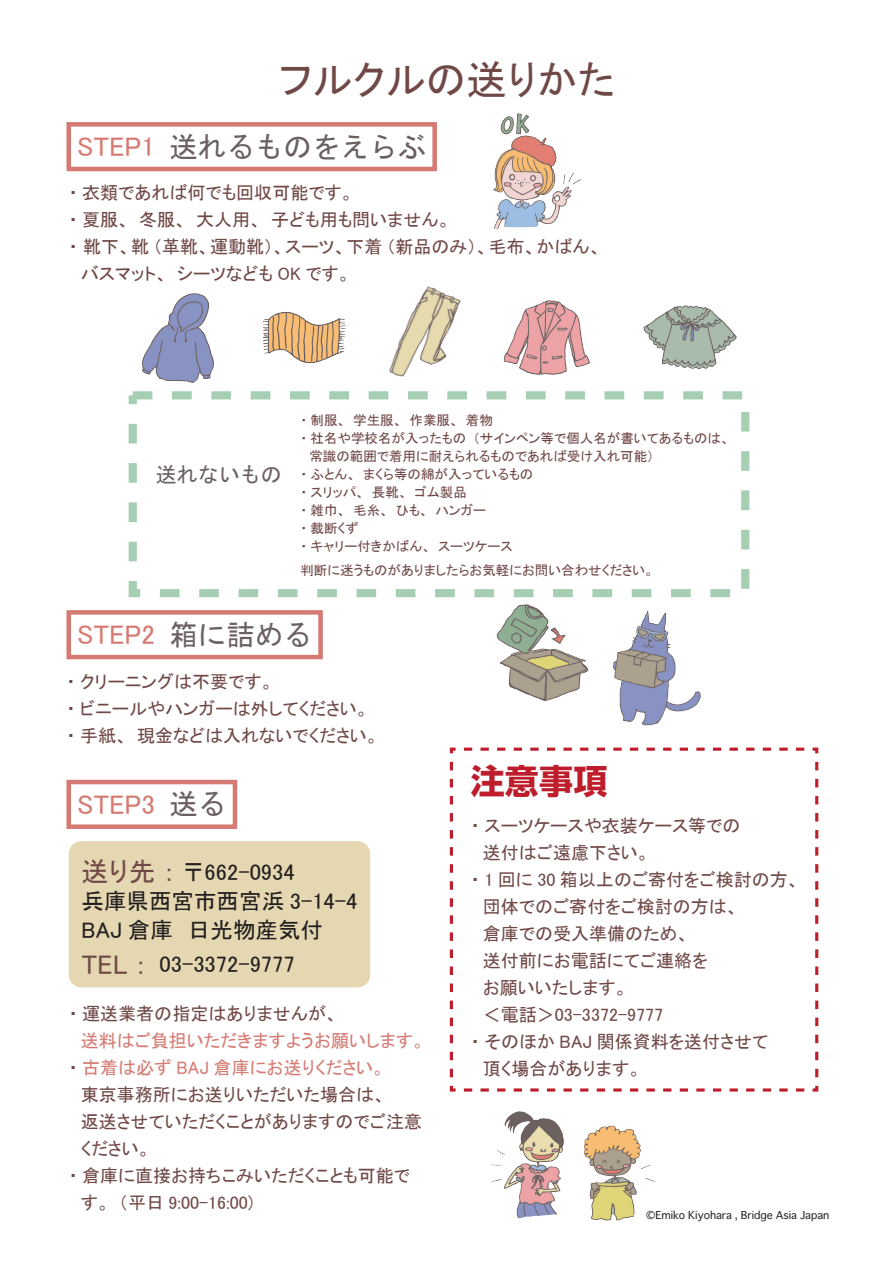
<style>
.page{position:relative;width:894px;height:1263px;background:#fff}
.page>*{position:absolute;margin:0;border:0;box-sizing:border-box;transform-origin:0 0}
.t1{font:40.5px "MS P Gothic";color:#704947}
.t2{font:700 34.05px "Shin Go Pro";color:#be1d2c}
.t3{font:28.5px "MS Gothic";color:#6b6060}
.t4{font:27px "MS P Gothic";color:#d57a72}
.t5{font:22.5px/29.2px "MS P Gothic";color:#231f20}
.t6{font:21px "MS Gothic";color:#6b6060}
.t7{font:18px/27px "MS P Gothic";color:#704947}
.t8{font:18px "MS P Gothic";color:#d57a72}
.t9{font:13.5px "MS P Gothic";color:#704947}
.t10{font:10.5px "Osaka";color:#231f20}
.s1{font-family:"MS P Gothic";font-size:27px;color:#d57a72}
.s2{font-family:"MS Gothic";font-size:28.5px;color:#6b6060}
.s3{font-size:27px;color:#704947}
.s4{color:#704947}
.s5{font-family:"MSP Gothic"}
</style>
<div class="page">
<div style="left:66px;top:610px;width:256px;height:49px;border:4px solid #d57a72"></div>
<div style="left:66px;top:780px;width:171px;height:49px;border:4px solid #d57a72"></div>
<div style="left:69px;top:841px;width:301px;height:146px;background:#e4d7b1;border-radius:13px"></div>
<div style="left:66px;top:122px;width:370px;height:49px;border:4px solid #d57a72"></div>
<img style="left:493px;top:113px;width:88px;height:117px">
<img style="left:612px;top:611px;width:88px;height:115px">
<img style="left:496px;top:604px;width:93px;height:97px">
<img style="left:263px;top:311px;width:83px;height:53px">
<img style="left:503px;top:300px;width:87px;height:75px">
<img style="left:389px;top:286px;width:72px;height:91px">
<img style="left:142px;top:293px;width:72px;height:90px">
<img style="left:643px;top:305px;width:94px;height:64px">
<img style="left:490px;top:1111px;width:165px;height:110px">
<div style="left:129px;top:391px;width:620px;height:206px;border:8px dashed #a6ceb2"></div>
<svg style="left:449px;top:747px;width:370px;height:345px"></svg>
<h1 class="t1" style="left:279px;top:59px;width:337px">フルクルの送りかた</h1>
<h3 class="t3" style="left:77px;top:132px;width:350px"><span class="s1">STEP1</span> 送れるものをえらぶ</h3>
<p class="t7" style="left:69px;top:179px;width:286px">・衣類であれば何でも回収可能です。</p>
<p class="t7" style="left:69px;top:206px;width:383px">・夏服、冬服、大人用、子ども用も問いません。</p>
<p class="t7" style="left:69px;top:233px;width:534px">・靴下、靴（革靴、運動靴）、スーツ、下着（新品のみ）、毛布、かばん、</p>
<p class="t7" style="left:81px;top:260px;width:271px">バスマット、シーツなども OK です。</p>
<p class="t6" style="left:156px;top:464px;width:127px">送れないもの</p>
<p class="t9" style="left:300px;top:413px;width:194px">・制服、学生服、作業服、着物</p>
<p class="t9" style="left:300px;top:431px;width:431px">・社名や学校名が入ったもの（サインペン等で個人名が書いてあるものは、</p>
<p class="t9" style="left:309px;top:449px;width:346px">常識の範囲で着用に耐えられるものであれば受け入れ可能）</p>
<p class="t9" style="left:300px;top:467px;width:234px">・ふとん、まくら等の綿が入っているもの</p>
<p class="t9" style="left:300px;top:485px;width:168px">・スリッパ、長靴、ゴム製品</p>
<p class="t9" style="left:300px;top:503px;width:187px">・雑巾、毛糸、ひも、ハンガー</p>
<p class="t9" style="left:300px;top:521px;width:60px">・裁断くず</p>
<p class="t9" style="left:300px;top:539px;width:214px">・キャリー付きかばん、スーツケース</p>
<p class="t9" style="left:300px;top:564px;width:355px">判断に迷うものがありましたらお気軽にお問い合わせください。</p>
<h3 class="t4" style="left:77px;top:621px;width:236px">STEP2 <span class="s2">箱に詰める</span></h3>
<p class="t7" style="left:66px;top:668px;width:314px">・クリーニングは不要です。<br>・ビニールやハンガーは外してください。・手紙、現金などは入れないでください。</p>
<h3 class="t4" style="left:77px;top:790px;width:151px">STEP3 <span class="s2">送る</span></h3>
<p class="t5" style="left:81px;top:857px;width:277px"><span class="s3">送り先：</span>〒662-0934<br>兵庫県西宮市西宮浜 3-14-4<br>BAJ 倉庫　日光物産気付</p>
<p class="t5" style="left:81px;top:949px;width:215px"><span class="s3">TEL ：</span> 03-3372-9777</p>
<p class="t7" style="left:69px;top:999px;width:271px">・運送業者の指定はありませんが、</p>
<p class="t8" style="left:81px;top:1031px;width:346px">送料はご負担いただきますようお願いします。</p>
<p class="t8" style="left:69px;top:1058px;width:318px"><span class="s4">・</span>古着は必ず BAJ 倉庫にお送りください。</p>
<p class="t7" style="left:81px;top:1080px;width:307px">東京事務所にお送りいただいた場合は、</p>
<p class="t7" style="left:81px;top:1107px;width:343px">返送させていただくことがありますのでご注意</p>
<p class="t7" style="left:81px;top:1134px;width:71px">ください。</p>
<p class="t7" style="left:69px;top:1161px;width:343px">・倉庫に直接お持ちこみいただくことも可能で</p>
<p class="t7" style="left:81px;top:1188px;width:174px">す。（平日 <span class="s5">9</span>:00-1<span class="s5">6</span>:00)</p>
<h2 class="t2" style="left:470px;top:754px;width:138px">注意事項</h2>
<p class="t7" style="left:470px;top:812px;width:271px">・スーツケースや衣装ケース等での</p>
<p class="t7" style="left:482px;top:839px;width:168px">送付はご遠慮下さい。</p>
<p class="t7" style="left:470px;top:866px;width:330px">・ 1 回に 30 箱以上のご寄付をご検討の方、</p>
<p class="t7" style="left:482px;top:893px;width:257px">団体でのご寄付をご検討の方は、</p>
<p class="t7" style="left:482px;top:920px;width:208px">倉庫での受入準備のため、</p>
<p class="t7" style="left:482px;top:947px;width:226px">送付前にお電話にてご連絡を</p>
<p class="t7" style="left:482px;top:974px;width:146px">お願いいたします。</p>
<p class="t7" style="left:482px;top:1001px;width:181px">＜電話＞03-3372-9777</p>
<p class="t7" style="left:470px;top:1028px;width:299px">・そのほか BAJ 関係資料を送付させて</p>
<p class="t7" style="left:482px;top:1055px;width:160px">頂く場合があります。</p>
<p class="t10" style="left:646px;top:1208px;width:184px">©Emiko Kiyohara , Bridge Asia Japan</p>
</div>
